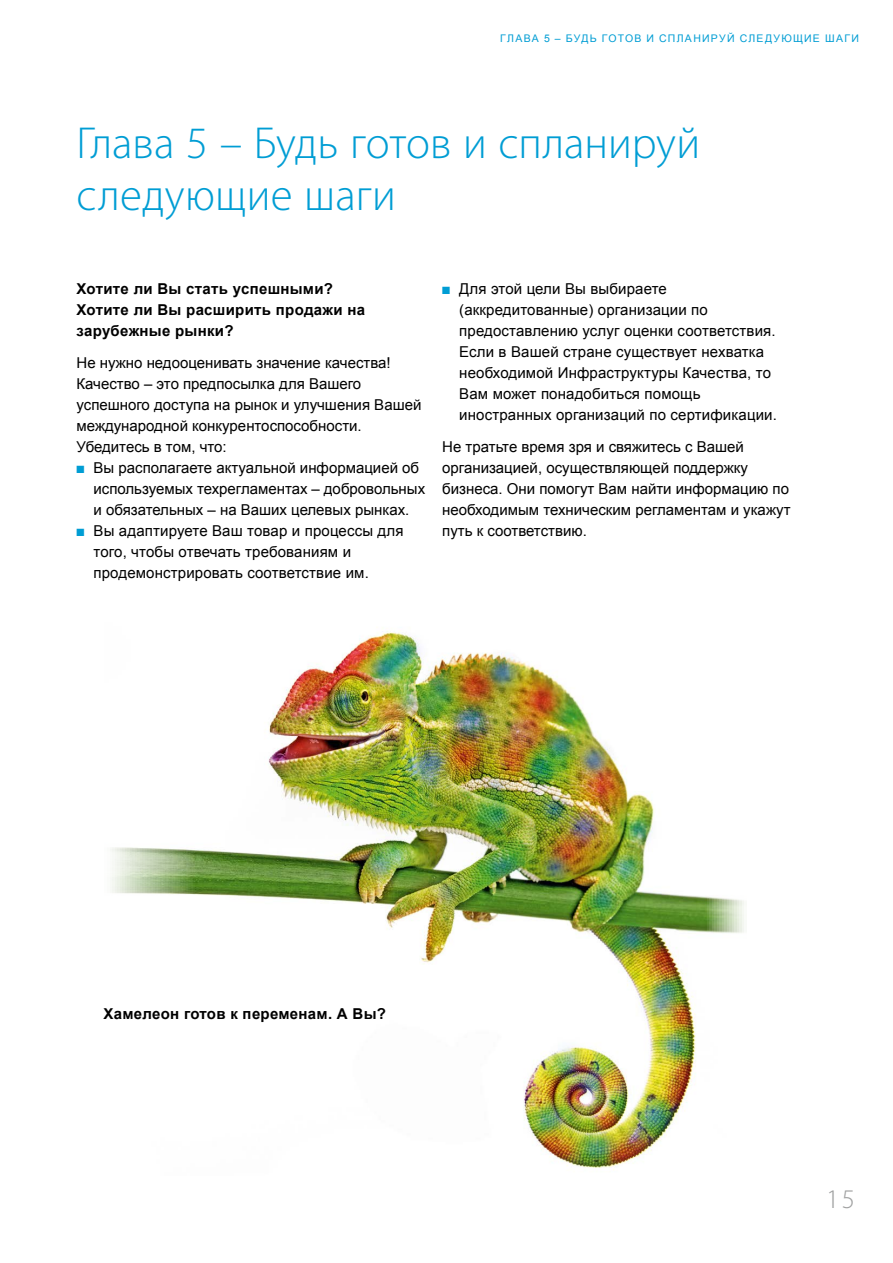
<style>
.page{position:relative;width:893px;height:1263px;background:#fff}
.page>*{position:absolute;margin:0;border:0;box-sizing:border-box;transform-origin:0 0}
.t1{font:300 45px/52.5px "Myriad Pro";color:#009dd4}
.t2{font:300 27px "Myriad Pro";color:#a0a1a1}
.t3{font:15px/21px "Arial";color:#000}
.t4{font:700 15px/21px "Arial";letter-spacing:.02em;color:#000}
.t5{font:10.5px "Arial";letter-spacing:.13em;color:#009dd4}
.s1{color:#009dd4}
</style>
<div class="page">
<img style="left:110px;top:631px;width:634px;height:539px">
<p class="t5" style="left:500px;top:31px;width:106px">Глава 5 – Будь готовисп</p>
<p class="t5" style="left:677px;top:31px;width:89px">лани руй следу</p>
<p class="t5" style="left:781px;top:31px;width:32px">ющиеш</p>
<p class="t5" style="left:836px;top:31px;width:16px">аги</p>
<h1 class="t1" style="left:77px;top:116px;width:625px">Глава 5 – Будь готов и спланируй следующие шаги</h1>
<p class="t4" style="left:77px;top:279px;width:290px">Хотите ли Вы стать успешными?<br>Хотите ли Вы расширить продажи на зарубежные рынки?</p>
<p class="t3" style="left:77px;top:352px;width:346px">Не нужно недооценивать значение качества!<br>Качество – это предпосылка для Вашего успешного доступа на рынок и улучшения Вашей международной конкурентоспособности.<br>Убедитесь в том, что:</p>
<p class="t3" style="left:94px;top:457px;width:333px;text-indent:-17px"><span class="s1">■</span> Вы располагаете актуальной информацией об используемых техрегламентах – добровольных и обязательных – на Ваших целевых рынках.</p>
<p class="t3" style="left:94px;top:520px;width:311px;text-indent:-17px"><span class="s1">■</span> Вы адаптируете Ваш товар и процессы для того, чтобы отвечать требованиям и продемонстрировать соответствие им.</p>
<p class="t3" style="left:459px;top:278px;width:319px;text-indent:-17px"><span class="s1">■</span> Для этой цели Вы выбираете (аккредитованные) организации по предоставлению услуг оценки соответствия.<br>Если в Вашей стране существует нехватка необходимой Инфраструктуры Качества, то Вам может понадобиться помощь иностранных организаций по сертификации.</p>
<p class="t3" style="left:442px;top:436px;width:350px">Не тратьте время зря и свяжитесь с Вашей организацией, осуществляющей поддержку бизнеса. Они помогут Вам найти информацию по необходимым техническим регламентам и укажут путь к соответствию.</p>
<p class="t4" style="left:103px;top:1003px;width:284px">Хамелеон готов к переменам. А Вы?</p>
<h2 class="t2" style="left:826px;top:1182px;width:31px">15</h2>
</div>
